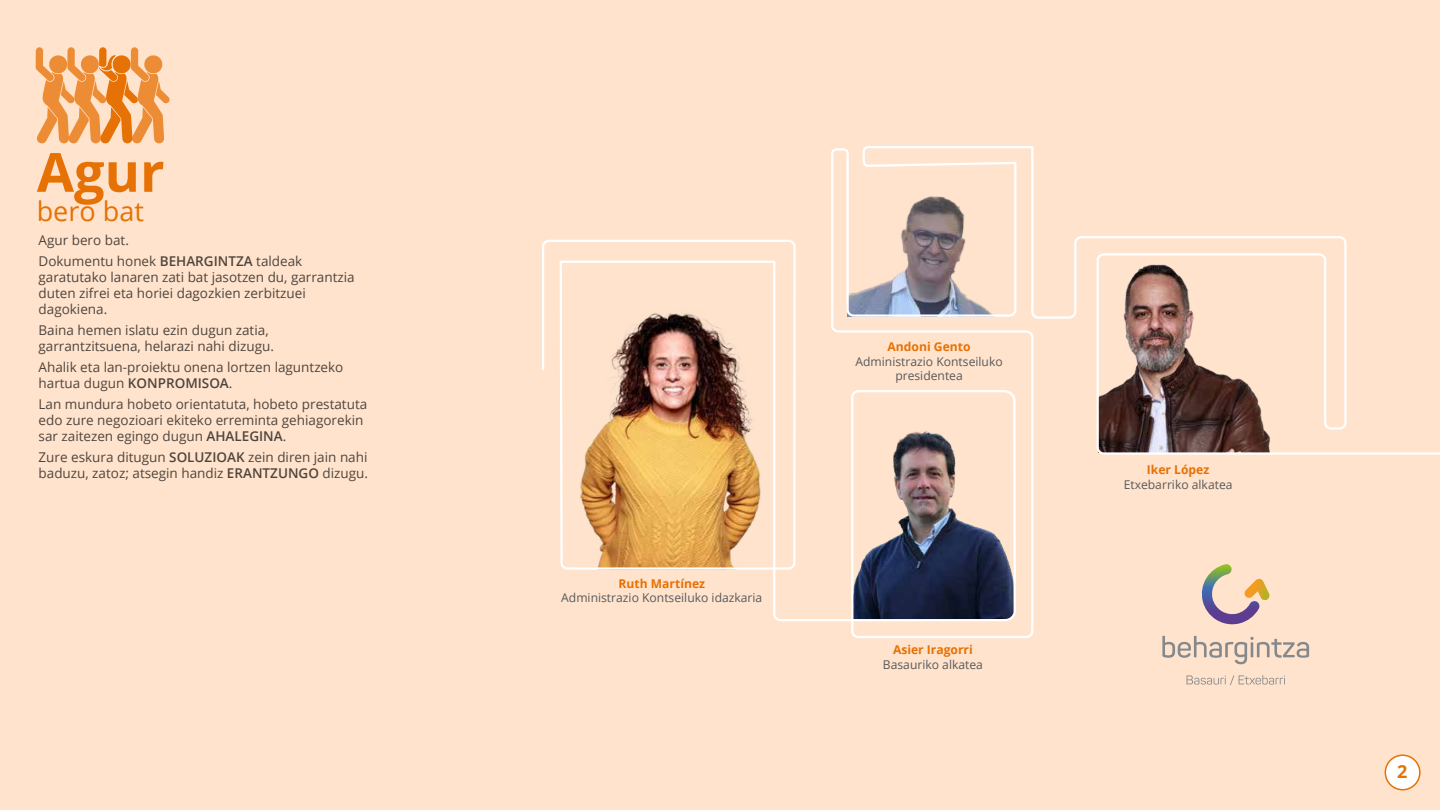
<style>
.page{position:relative;width:1440px;height:810px;background:#ffe3cc}
.page>*{position:absolute;margin:0;border:0;box-sizing:border-box;transform-origin:0 0}
.t1{font:700 54px "Open Sans";color:#e67105}
.t2{font:27px "Open Sans";color:#e67105}
.t3{font:700 18px "Open Sans";color:#e67105}
.t4{font:13.5px/16.2px "Open Sans";color:#000}
.t5{font:12.15px/14.5px "Open Sans";color:#58595b;text-align:center}
.t6{font:700 12.15px "Open Sans";color:#e67105}
.s1{font-weight:600}
</style>
<div class="page">
<div style="left:1385px;top:755px;width:35px;height:35px;background:#fff;border-radius:50%"></div>
<div style="left:1385px;top:754px;width:36px;height:36px;border:2px solid #e67105;border-radius:50%"></div>
<svg style="left:36px;top:47px;width:134px;height:97px;background:#f3ad6f"></svg>
<svg style="left:1187px;top:675px;width:98px;height:10px"></svg>
<svg style="left:1162px;top:639px;width:147px;height:25px;background:#dcc9b9"></svg>
<div style="left:847px;top:99px;width:153px;height:46px;background:#ffe3cc"></div>
<svg style="left:541px;top:145px;width:899px;height:494px;background:#e8cdb7"></svg>
<h1 class="t1" style="left:37px;top:134px;width:129px">Agur</h1>
<h2 class="t2" style="left:37px;top:192px;width:109px">bero bat</h2>
<p class="t4" style="left:39px;top:229px;width:265px;line-height:20.7px">Agur bero bat.<br>Dokumentu honek <span class="s1">BEHARGINTZA</span> taldeak</p>
<p class="t4" style="left:39px;top:268px;width:318px">garatutako lanaren zati bat jasotzen du, garrantzia duten zifrei eta horiei dagozkien zerbitzuei dagokiena.</p>
<p class="t4" style="left:39px;top:322px;width:237px">Baina hemen islatu ezin dugun zatia, garrantzitsuena, helarazi nahi dizugu.</p>
<p class="t4" style="left:39px;top:358px;width:306px">Ahalik eta lan-proiektu onena lortzen laguntzeko hartua dugun <span class="s1">KONPROMISOA</span>.</p>
<p class="t4" style="left:39px;top:395px;width:330px">Lan mundura hobeto orientatuta, hobeto prestatuta edo zure negozioari ekiteko erreminta gehiagorekin sar zaitezen egingo dugun <span class="s1">AHALEGINA</span>.</p>
<p class="t4" style="left:39px;top:448px;width:331px">Zure eskura ditugun <span class="s1">SOLUZIOAK</span> zein diren jain nahi baduzu, zatoz; atsegin handiz <span class="s1">ERANTZUNGO</span> dizugu.</p>
<p class="t6" style="left:619px;top:575px;width:88px">Ruth Martínez</p>
<p class="t5" style="left:561px;top:590px;width:203px">Administrazio Kontseiluko idazkaria</p>
<p class="t6" style="left:888px;top:338px;width:84px">Andoni Gento</p>
<p class="t5" style="left:856px;top:354px;width:149px">Administrazio Kontseiluko presidentea</p>
<p class="t6" style="left:893px;top:641px;width:81px">Asier Iragorri</p>
<p class="t5" style="left:883px;top:657px;width:102px">Basauriko alkatea</p>
<p class="t6" style="left:1147px;top:461px;width:64px">Iker López</p>
<p class="t5" style="left:1124px;top:477px;width:110px">Etxebarriko alkatea</p>
<h3 class="t3" style="left:1397px;top:759px;width:12px">2</h3>
</div>
